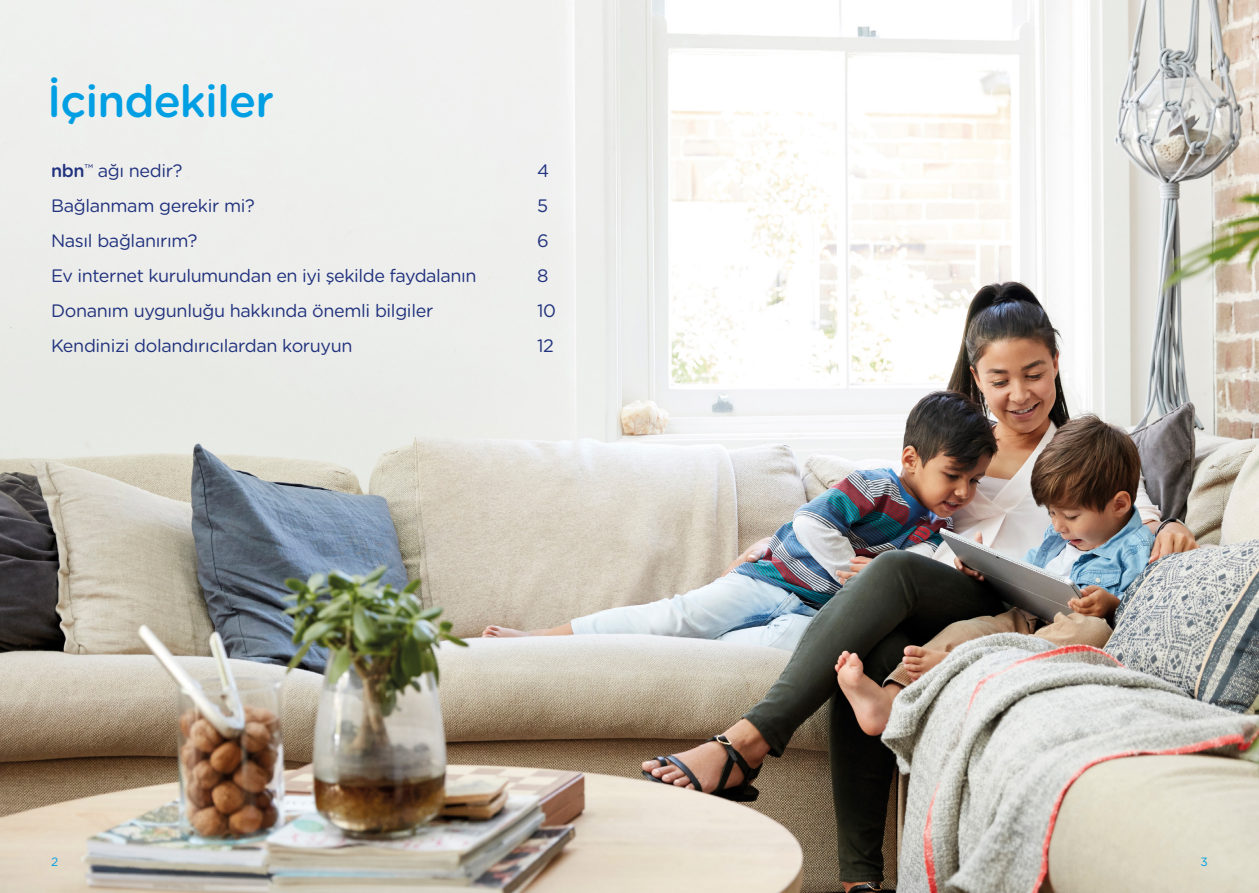
<style>
.page{position:relative;width:1259px;height:893px;background:#fff}
.page>*{position:absolute;margin:0;border:0;box-sizing:border-box;transform-origin:0 0}
.t1{font:500 45px "Gotham Rounded";letter-spacing:-.02em;color:#009fe3}
.t2{font:18px "Gotham Rounded";letter-spacing:-.02em;color:#21327e}
.t3{font:12px "Gotham Rounded";color:#009fe3}
.s1{font-weight:500}
</style>
<div class="page">
<img style="left:0;top:0;width:1259px;height:893px">
<h1 class="t1" style="left:47px;top:69px;width:228px">İçindekiler</h1>
<p class="t2" style="left:51px;top:159px;width:133px"><span class="s1">nbn</span><sup>™</sup> ağı nedir?</p>
<p class="t2" style="left:537px;top:159px;width:14px">4</p>
<p class="t2" style="left:51px;top:194px;width:205px">Bağlanmam gerekir mi?</p>
<p class="t2" style="left:537px;top:194px;width:13px">5</p>
<p class="t2" style="left:51px;top:229px;width:148px">Nasıl bağlanırım?</p>
<p class="t2" style="left:537px;top:229px;width:13px">6</p>
<p class="t2" style="left:51px;top:264px;width:427px">Ev internet kurulumundan en iyi şekilde faydalanın</p>
<p class="t2" style="left:537px;top:264px;width:13px">8</p>
<p class="t2" style="left:51px;top:299px;width:384px">Donanım uygunluğu hakkında önemli bilgiler</p>
<p class="t2" style="left:537px;top:299px;width:20px">10</p>
<p class="t2" style="left:51px;top:334px;width:303px">Kendinizi dolandırıcılardan koruyun</p>
<p class="t2" style="left:537px;top:334px;width:18px">12</p>
<p class="t3" style="left:51px;top:853px;width:9px">2</p>
<p class="t3" style="left:1200px;top:853px;width:9px">3</p>
</div>
